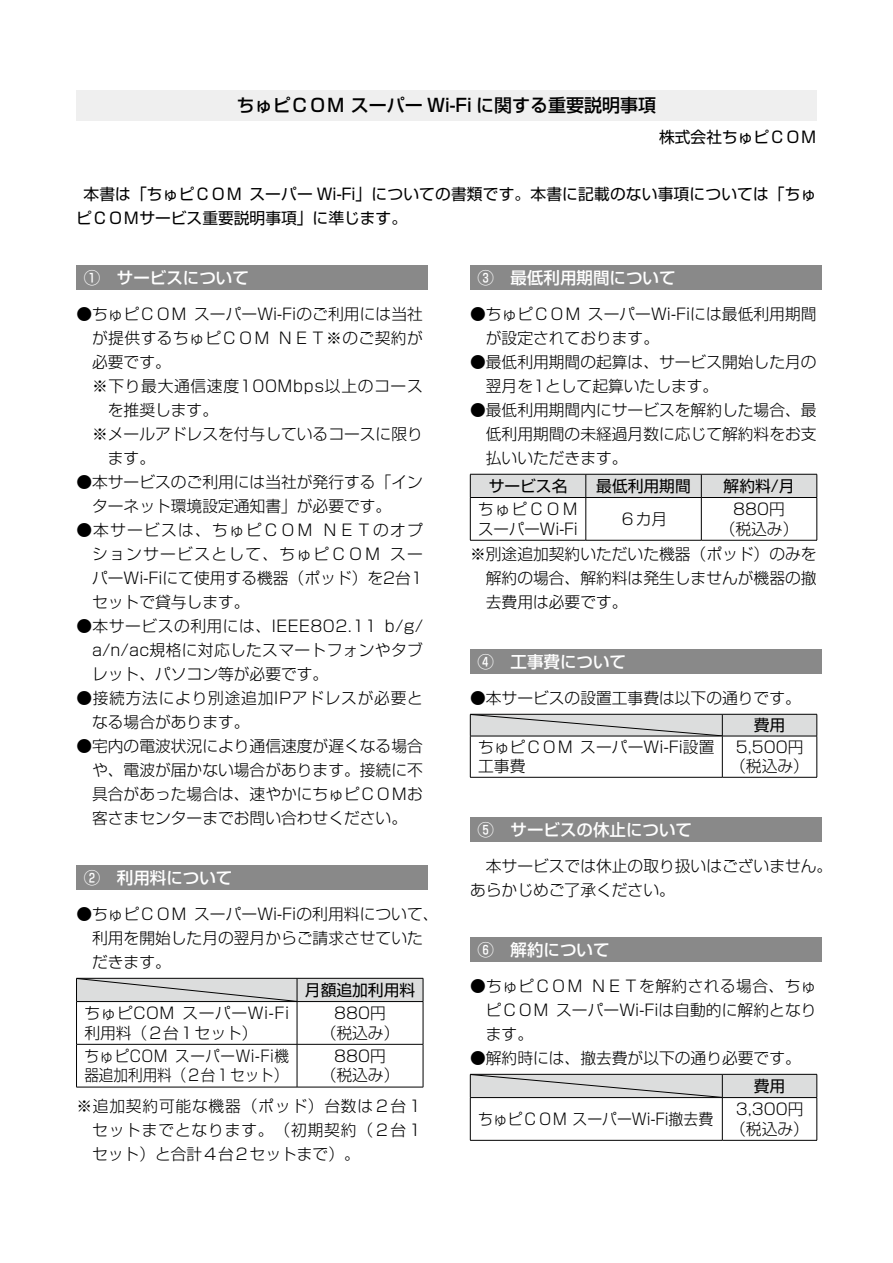
<style>
.page{position:relative;width:893px;height:1263px;background:#fff}
.page>*{position:absolute;margin:0;border:0;box-sizing:border-box;transform-origin:0 0}
.t1{font:500 18px "Shin Go Pro";color:#000}
.t2{font:500 16.5px "Shin Go Pro";color:#fff}
.t3{font:300 15.75px/24px "Shin Go Pro";color:#000}
.t4{font:15.75px/24px "Shin Go Pro";color:#000}
.t5{font:300 15.75px/19.5px "Shin Go Pro";letter-spacing:.04em;color:#000}
.t6{font:300 15.75px/24px "Shin Go Pro";letter-spacing:.045em;color:#000}
.t7{font:300 15.75px/19.5px "Shin Go Pro";letter-spacing:.04em;color:#000;scale:.92 1}
.t8{font:300 15.75px "Shin Go Pro";letter-spacing:.03em;color:#000}
.t9{font:300 15.75px "Shin Go Pro";color:#000;scale:.94 1}
</style>
<div class="page">
<div style="left:76px;top:266px;width:351px;height:24px;background:#898989"></div>
<div style="left:76px;top:866px;width:351px;height:24px;background:#898989"></div>
<hr style="left:76px;top:1001px;width:221px;height:1px;background:#000">
<hr style="left:76px;top:1002px;width:1px;height:42px;background:#000">
<hr style="left:297px;top:1001px;width:126px;height:1px;background:#000">
<hr style="left:297px;top:1002px;width:1px;height:42px;background:#000">
<hr style="left:423px;top:1002px;width:1px;height:42px;background:#000">
<hr style="left:76px;top:1044px;width:221px;height:1px;background:#000">
<hr style="left:76px;top:1044px;width:1px;height:43px;background:#000">
<hr style="left:297px;top:1044px;width:126px;height:1px;background:#000">
<hr style="left:297px;top:1044px;width:1px;height:43px;background:#000">
<hr style="left:423px;top:1044px;width:1px;height:43px;background:#000">
<hr style="left:76px;top:1087px;width:221px;height:1px;background:#000">
<hr style="left:297px;top:1087px;width:126px;height:1px;background:#000">
<svg style="left:76px;top:978px;width:348px;height:23px;background:#cccdcd"></svg>
<div style="left:470px;top:266px;width:351px;height:24px;background:#898989"></div>
<div style="left:470px;top:474px;width:348px;height:23px;background:#dcdddd"></div>
<hr style="left:470px;top:497px;width:116px;height:1px;background:#000">
<hr style="left:470px;top:498px;width:1px;height:42px;background:#000">
<hr style="left:586px;top:497px;width:115px;height:1px;background:#000">
<hr style="left:586px;top:498px;width:1px;height:42px;background:#000">
<hr style="left:701px;top:497px;width:116px;height:1px;background:#000">
<hr style="left:701px;top:498px;width:1px;height:42px;background:#000">
<hr style="left:817px;top:498px;width:1px;height:42px;background:#000">
<hr style="left:470px;top:540px;width:116px;height:1px;background:#000">
<hr style="left:586px;top:540px;width:115px;height:1px;background:#000">
<hr style="left:701px;top:540px;width:116px;height:1px;background:#000">
<div style="left:470px;top:650px;width:351px;height:24px;background:#898989"></div>
<hr style="left:470px;top:736px;width:252px;height:1px;background:#000">
<hr style="left:470px;top:736px;width:1px;height:41px;background:#000">
<hr style="left:722px;top:736px;width:95px;height:1px;background:#000">
<hr style="left:722px;top:736px;width:1px;height:41px;background:#000">
<hr style="left:817px;top:736px;width:1px;height:41px;background:#000">
<hr style="left:470px;top:777px;width:252px;height:1px;background:#000">
<hr style="left:722px;top:777px;width:95px;height:1px;background:#000">
<svg style="left:470px;top:714px;width:348px;height:22px;background:#c6c7c7"></svg>
<div style="left:470px;top:818px;width:351px;height:24px;background:#898989"></div>
<div style="left:470px;top:938px;width:351px;height:24px;background:#898989"></div>
<hr style="left:470px;top:1097px;width:252px;height:1px;background:#000">
<hr style="left:470px;top:1098px;width:1px;height:42px;background:#000">
<hr style="left:722px;top:1097px;width:95px;height:1px;background:#000">
<hr style="left:722px;top:1098px;width:1px;height:42px;background:#000">
<hr style="left:817px;top:1098px;width:1px;height:42px;background:#000">
<hr style="left:470px;top:1140px;width:252px;height:1px;background:#000">
<hr style="left:722px;top:1140px;width:95px;height:1px;background:#000">
<svg style="left:470px;top:1074px;width:348px;height:23px;background:#cacbcb"></svg>
<div style="left:76px;top:90px;width:741px;height:30px;background:#efefef"></div>
<p class="t1" style="left:237px;top:90px;width:421px">ちゅピＣＯＭ スーパー Wi-Fi に関する重要説明事項</p>
<p class="t4" style="left:659px;top:123px;width:159px">株式会社ちゅピＣＯＭ</p>
<p class="t4" style="left:76px;top:180px;width:742px;text-indent:7px">本書は「ちゅピＣＯＭ スーパー Wi-Fi」についての書類です。本書に記載のない事項については「ちゅピＣＯＭサービス重要説明事項」に準じます。</p>
<p class="t2" style="left:84px;top:264px;width:167px">①　サービスについて</p>
<p class="t3" style="left:76px;top:300px;width:348px">●ちゅピＣＯＭ スーパーWi-Fiのご利用には当社</p>
<p class="t8" style="left:92px;top:325px;width:332px">が提供するちゅピＣＯＭ ＮＥＴ※のご契約が</p>
<p class="t3" style="left:92px;top:348px;width:80px">必要です。</p>
<p class="t5" style="left:92px;top:374px;width:332px">※下り最大通信速度100Mbps以上のコース</p>
<p class="t3" style="left:108px;top:396px;width:112px">を推奨します。</p>
<p class="t3" style="left:92px;top:420px;width:332px">※メールアドレスを付与しているコースに限り</p>
<p class="t3" style="left:108px;top:444px;width:49px">ます。</p>
<p class="t3" style="left:92px;top:468px;width:332px;text-indent:-16px">●本サービスのご利用には当社が発行する「インターネット環境設定通知書」が必要です。</p>
<p class="t3" style="left:92px;top:516px;width:332px;text-align:justify;text-indent:-16px">●本サービスは、ちゅピＣＯＭ ＮＥＴのオプションサービスとして、ちゅピＣＯＭ スーパーWi-Fiにて使用する機器（ポッド）を2台1セットで貸与します。</p>
<p class="t3" style="left:92px;top:612px;width:332px;text-align:justify;text-indent:-16px">●本サービスの利用には、IEEE802.11 b/g/ a/n/ac規格に対応したスマートフォンやタブレット、パソコン等が必要です。</p>
<p class="t6" style="left:92px;top:684px;width:332px;text-indent:-16px">●接続方法により別途追加IPアドレスが必要となる場合があります。</p>
<p class="t3" style="left:92px;top:732px;width:332px;text-align:justify;text-indent:-16px">●宅内の電波状況により通信速度が遅くなる場合や、電波が届かない場合があります。接続に不具合があった場合は、速やかにちゅピＣＯＭお客さまセンターまでお問い合わせください。</p>
<p class="t2" style="left:84px;top:864px;width:150px">②　利用料について</p>
<p class="t3" style="left:92px;top:900px;width:348px;text-indent:-16px">●ちゅピＣＯＭ スーパーWi-Fiの利用料について、利用を開始した月の翌月からご請求させていただきます。</p>
<p class="t4" style="left:305px;top:976px;width:112px">月額追加利用料</p>
<p class="t5" style="left:84px;top:1001px;width:206px">ちゅピＣＯＭ スーパーWi-Fi利用料（２台１セット）</p>
<p class="t3" style="left:334px;top:999px;width:13px">８８０</p>
<p class="t3" style="left:321px;top:1001px;width:80px;line-height:19.5px;text-indent:49px">円（税込み）</p>
<p class="t7" style="left:84px;top:1044px;width:224px">ちゅピＣＯＭ スーパーWi-Fi機器追加利用料（２台１セット）</p>
<p class="t3" style="left:334px;top:1042px;width:13px">８８０</p>
<p class="t3" style="left:321px;top:1044px;width:80px;line-height:19.5px;text-indent:49px">円（税込み）</p>
<p class="t3" style="left:92px;top:1092px;width:332px;text-align:justify;text-indent:-16px">※追加契約可能な機器（ポッド）台数は２台１セットまでとなります。（初期契約（２台１セット）と合計４台２セットまで）。</p>
<p class="t2" style="left:478px;top:264px;width:199px">③　最低利用期間について</p>
<p class="t3" style="left:486px;top:300px;width:332px;text-indent:-16px">●ちゅピＣＯＭ スーパーWi-Fiには最低利用期間が設定されております。</p>
<p class="t3" style="left:486px;top:348px;width:332px;text-indent:-16px">●最低利用期間の起算は、サービス開始した月の翌月を1として起算いたします。</p>
<p class="t3" style="left:486px;top:396px;width:332px;text-align:justify;text-indent:-16px">●最低利用期間内にサービスを解約した場合、最低利用期間の未経過月数に応じて解約料をお支払いいただきます。</p>
<p class="t4" style="left:489px;top:472px;width:80px">サービス名</p>
<p class="t4" style="left:596px;top:472px;width:96px">最低利用期間</p>
<p class="t4" style="left:724px;top:472px;width:72px">解約料/月</p>
<p class="t3" style="left:478px;top:497px;width:101px;line-height:19.5px">ちゅピＣＯＭスーパーWi-Fi</p>
<p class="t3" style="left:620px;top:505px;width:49px">６カ月</p>
<p class="t3" style="left:733px;top:495px;width:13px">８８０</p>
<p class="t3" style="left:720px;top:497px;width:80px;line-height:19.5px;text-indent:49px">円（税込み）</p>
<p class="t3" style="left:486px;top:540px;width:332px;text-align:justify;text-indent:-16px">※別途追加契約いただいた機器（ポッド）のみを解約の場合、解約料は発生しませんが機器の撤去費用は必要です。</p>
<p class="t2" style="left:478px;top:648px;width:150px">④　工事費について</p>
<p class="t3" style="left:470px;top:684px;width:332px">●本サービスの設置工事費は以下の通りです。</p>
<p class="t4" style="left:754px;top:711px;width:33px">費用</p>
<p class="t3" style="left:478px;top:735px;width:238px;line-height:19.5px">ちゅピＣＯＭ スーパーWi-Fi設置工事費</p>
<p class="t3" style="left:730px;top:735px;width:80px;line-height:19.5px;text-align:center">５,５００円（税込み）</p>
<p class="t2" style="left:478px;top:816px;width:216px">⑤　サービスの休止について</p>
<p class="t3" style="left:470px;top:852px;width:364px">　本サービスでは休止の取り扱いはございません。あらかじめご了承ください。</p>
<p class="t2" style="left:478px;top:936px;width:133px">⑥　解約について</p>
<p class="t3" style="left:486px;top:972px;width:332px;text-align:justify;text-indent:-16px">●ちゅピＣＯＭ ＮＥＴを解約される場合、ちゅピＣＯＭ スーパーWi-Fiは自動的に解約となります。</p>
<p class="t3" style="left:470px;top:1044px;width:332px">●解約時には、撤去費が以下の通り必要です。</p>
<p class="t4" style="left:754px;top:1072px;width:33px">費用</p>
<p class="t9" style="left:478px;top:1106px;width:252px">ちゅピＣＯＭ スーパーWi-Fi撤去費</p>
<p class="t3" style="left:730px;top:1097px;width:80px;line-height:19.5px;text-align:center">３,３００円（税込み）</p>
</div>
